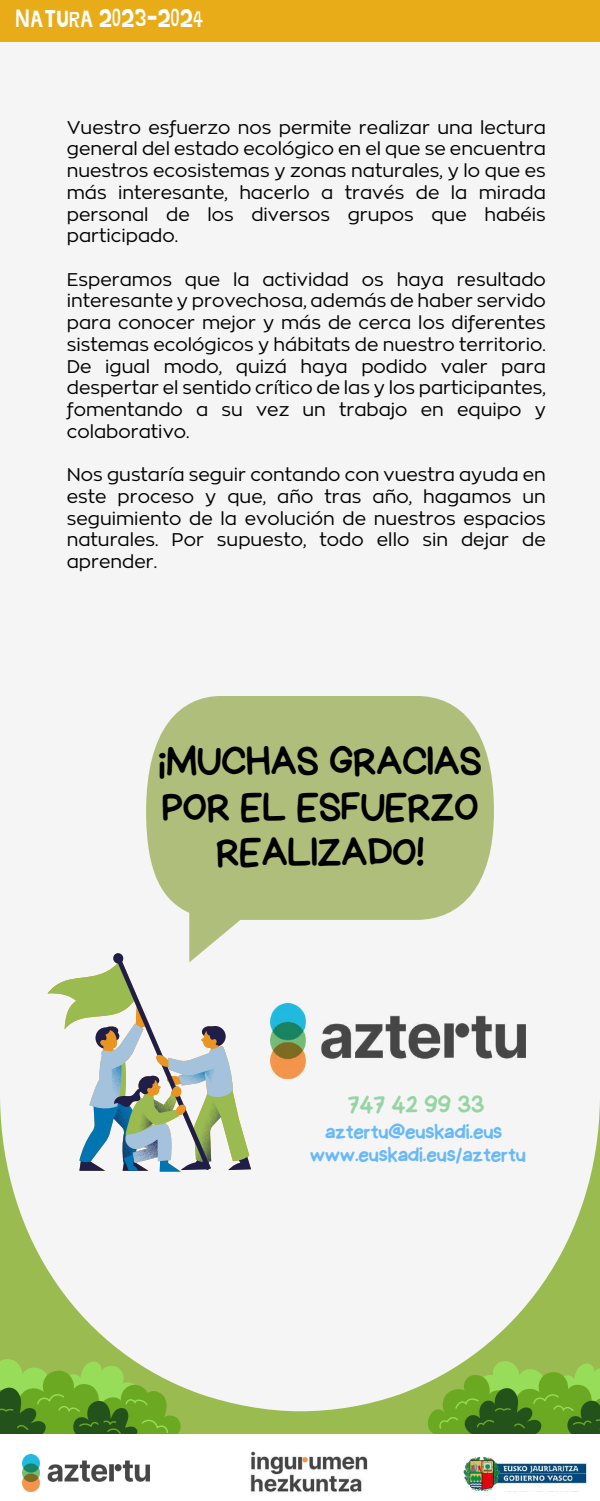
<style>
.page{position:relative;width:600px;height:1501px;background:#fff}
.page>*{position:absolute;margin:0;border:0;box-sizing:border-box;transform-origin:0 0}
.t1{font:40.9px/45.3px "Handyman";color:#000;text-align:center}
.t2{font:25.4px "Handyman";color:#94d5a3}
.t3{font:24px "Jingleberry";color:#fff}
.t4{font:21.4px/23.4px "Handyman";color:#69b9f9;text-align:center}
.t5{font:18.2px/21.7px "RTL Corporative Regular";color:#000;text-align:justify}
</style>
<div class="page">
<svg style="left:0;top:919px;width:600px;height:491px;fill:#f5f5f5"></svg>
<svg style="left:422px;top:1359px;width:178px;height:74px;background:#73a63d"></svg>
<div style="left:0;top:0;width:600px;height:42px;background:#e8ac19"></div>
<svg style="left:47px;top:952px;width:204px;height:219px"></svg>
<svg style="left:146px;top:696px;width:348px;height:223px;background:#b4c384"></svg>
<svg style="left:0;top:1357px;width:182px;height:77px;background:#77aa40"></svg>
<img style="left:22px;top:1454px;width:127px;height:36px">
<img style="left:250px;top:1451px;width:118px;height:41px">
<img style="left:464px;top:1457px;width:123px;height:33px">
<img style="left:270px;top:1003px;width:256px;height:74px">
<h3 class="t3" style="left:15px;top:8px;width:190px">NATURA 2023-2024</h3>
<p class="t5" style="left:67px;top:115px;width:481px">Vuestro esfuerzo nos permite realizar una lectura general del estado ecológico en el que se encuentra nuestros ecosistemas y zonas naturales, y lo que es más interesante, hacerlo a través de la mirada personal de los diversos grupos que habéis participado.</p>
<p class="t5" style="left:67px;top:267px;width:481px">Esperamos que la actividad os haya resultado interesante y provechosa, además de haber servido para conocer mejor y más de cerca los diferentes sistemas ecológicos y hábitats de nuestro territorio.<br>De igual modo, quizá haya podido valer para despertar el sentido crítico de las y los participantes, fomentando a su vez un trabajo en equipo y colaborativo.</p>
<p class="t5" style="left:67px;top:462px;width:481px">Nos gustaría seguir contando con vuestra ayuda en este proceso y que, año tras año, hagamos un seguimiento de la evolución de nuestros espacios naturales. Por supuesto, todo ello sin dejar de aprender.</p>
<h1 class="t1" style="left:159px;top:739px;width:325px">¡MUCHAS GRACIAS<br>POR EL ESFUERZO<br>REALIZADO!</h1>
<h2 class="t2" style="left:348px;top:1091px;width:138px">747 42 99 33</h2>
<p class="t4" style="left:310px;top:1119px;width:217px">aztertu@euskadi.eus www.euskadi.eus/aztertu</p>
</div>
